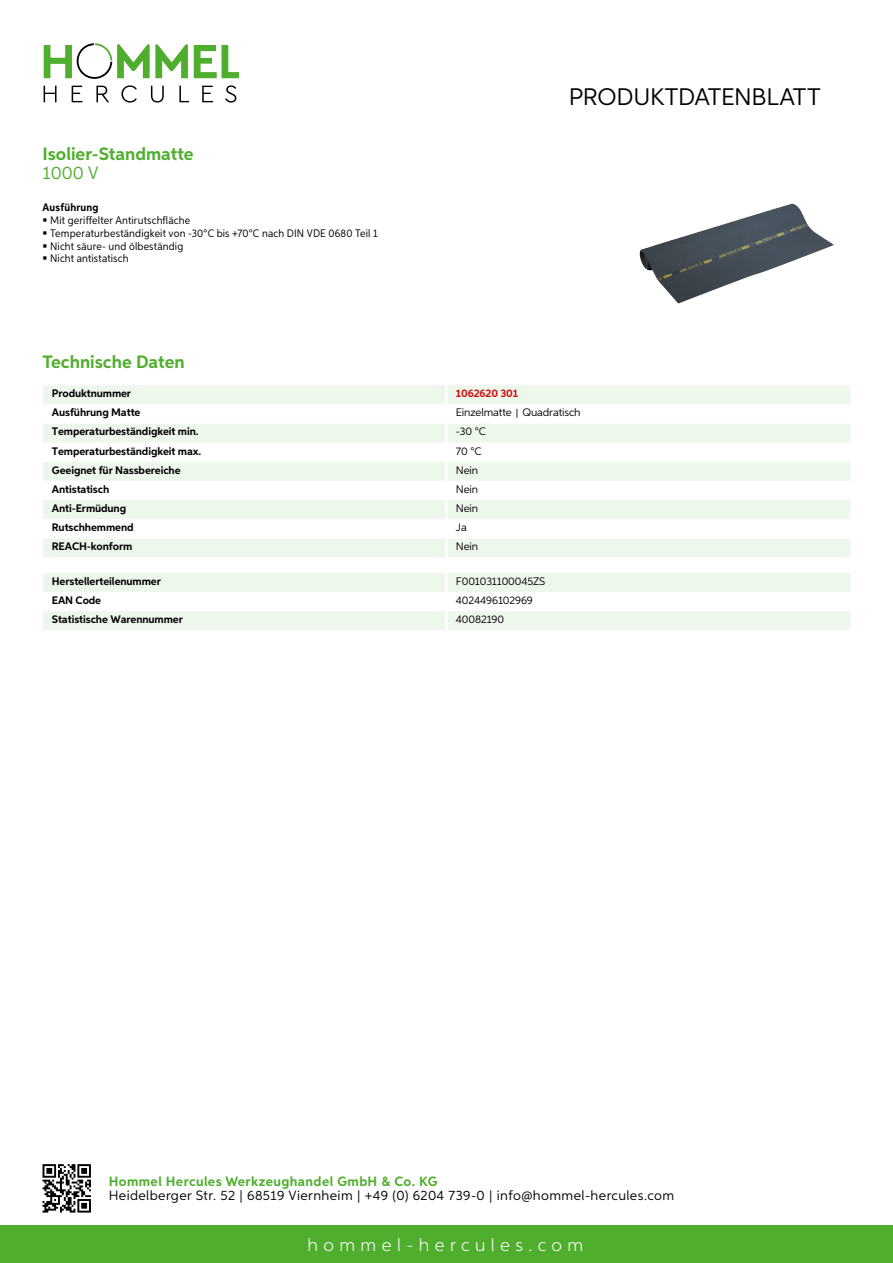
<style>
.page{position:relative;width:893px;height:1263px;background:#fff}
.page>*{position:absolute;margin:0;border:0;box-sizing:border-box;transform-origin:0 0}
.t1{font:24px "Aspira";letter-spacing:-.01em;color:#000}
.t2{font:700 18px "Aspira";color:#50ae2f}
.t3{font:300 18px "Aspira";letter-spacing:.3em;color:#fff}
.t4{font:18px "Aspira";color:#50ae2f}
.t5{font:13.5px "Aspira";letter-spacing:.03em;color:#000}
.t6{font:700 13.5px "Aspira";letter-spacing:.03em;color:#50ae2f}
.t7{font:700 10.95px "Aspira";letter-spacing:-.01em;color:#000}
.t8{font:10.95px/12.8px "Aspira Nar";letter-spacing:.015em;color:#000}
.t9{font:10.95px "Aspira";letter-spacing:-.01em;color:#000}
.t10{font:700 10.95px "Aspira";letter-spacing:-.01em;color:#cd1013}
.t11{font:700 10.95px "Aspira Nar";letter-spacing:.02em;color:#000}
.s1{font-family:"Wuerth Global";font-size:10.5px}
</style>
<div class="page">
<div style="left:0;top:1226px;width:893px;height:37px;background:#50ae2f"></div>
<svg style="left:43px;top:1164px;width:48px;height:48px"></svg>
<svg style="left:194px;top:45px;width:45px;height:33px"></svg>
<svg style="left:44px;top:43px;width:144px;height:36px"></svg>
<svg style="left:44px;top:86px;width:13px;height:16px"></svg>
<svg style="left:72px;top:86px;width:10px;height:16px"></svg>
<svg style="left:96px;top:86px;width:13px;height:16px"></svg>
<svg style="left:121px;top:85px;width:16px;height:18px"></svg>
<svg style="left:151px;top:86px;width:13px;height:17px"></svg>
<svg style="left:179px;top:86px;width:10px;height:16px"></svg>
<svg style="left:202px;top:86px;width:11px;height:16px"></svg>
<svg style="left:225px;top:85px;width:11px;height:18px"></svg>
<div style="left:43px;top:385px;width:807px;height:172px;background:#eef7eb"></div>
<svg style="left:43px;top:404px;width:807px;height:134px"></svg>
<hr style="left:445px;top:385px;width:3px;height:19px;background:#fff">
<hr style="left:445px;top:404px;width:3px;height:19px;background:#fff">
<hr style="left:445px;top:423px;width:3px;height:20px;background:#fff">
<hr style="left:445px;top:443px;width:3px;height:19px;background:#fff">
<hr style="left:445px;top:462px;width:3px;height:19px;background:#fff">
<hr style="left:445px;top:481px;width:3px;height:19px;background:#fff">
<hr style="left:445px;top:500px;width:3px;height:19px;background:#fff">
<hr style="left:445px;top:519px;width:3px;height:19px;background:#fff">
<hr style="left:445px;top:538px;width:3px;height:19px;background:#fff">
<svg style="left:43px;top:573px;width:807px;height:57px"></svg>
<hr style="left:445px;top:611px;width:3px;height:19px;background:#fff">
<img style="left:639px;top:204px;width:195px;height:100px">
<h2 class="t2" style="left:43px;top:142px;width:153px">Isolier-Standmatte</h2>
<h2 class="t4" style="left:43px;top:162px;width:58px">1000 V</h2>
<p class="t11" style="left:43px;top:201px;width:58px">Ausführung</p>
<p class="t8" style="left:50px;top:214px;width:329px">Mit geriffelter Antirutschfläche<br>Temperaturbeständigkeit von -30°C bis +70°C nach DIN VDE 0680 Teil 1<br>Nicht säure- und ölbeständig<br>Nicht antistatisch</p>
<h1 class="t1" style="left:569px;top:82px;width:253px">Produktdatenblatt</h1>
<h2 class="t2" style="left:43px;top:351px;width:144px">Technische Daten</h2>
<p class="t7" style="left:52px;top:387px;width:81px">Produktnummer</p>
<p class="t10" style="left:456px;top:387px;width:64px">1062620 301</p>
<p class="t7" style="left:52px;top:406px;width:90px">Ausführung Matte</p>
<p class="t9" style="left:456px;top:406px;width:126px">Einzelmatte <span class="s1">|</span> Quadratisch</p>
<p class="t7" style="left:52px;top:425px;width:148px">Temperaturbeständigkeit min.</p>
<p class="t9" style="left:456px;top:425px;width:32px">-30 °C</p>
<p class="t7" style="left:52px;top:444px;width:151px">Temperaturbeständigkeit max.</p>
<p class="t9" style="left:456px;top:444px;width:27px">70 °C</p>
<p class="t7" style="left:52px;top:463px;width:130px">Geeignet für Nassbereiche</p>
<p class="t9" style="left:456px;top:463px;width:24px">Nein</p>
<p class="t7" style="left:52px;top:482px;width:59px">Antistatisch</p>
<p class="t9" style="left:456px;top:482px;width:24px">Nein</p>
<p class="t7" style="left:52px;top:501px;width:76px">Anti-Ermüdung</p>
<p class="t9" style="left:456px;top:501px;width:24px">Nein</p>
<p class="t7" style="left:52px;top:520px;width:83px">Rutschhemmend</p>
<p class="t9" style="left:456px;top:521px;width:13px">Ja</p>
<p class="t7" style="left:52px;top:540px;width:82px">REACH-konform</p>
<p class="t9" style="left:456px;top:540px;width:24px">Nein</p>
<p class="t7" style="left:52px;top:574px;width:111px">Herstellerteilenummer</p>
<p class="t9" style="left:456px;top:574px;width:91px">F001031100045ZS</p>
<p class="t7" style="left:52px;top:593px;width:51px">EAN Code</p>
<p class="t9" style="left:456px;top:593px;width:79px">4024496102969</p>
<p class="t7" style="left:52px;top:612px;width:132px">Statistische Warennummer</p>
<p class="t9" style="left:456px;top:612px;width:50px">40082190</p>
<p class="t6" style="left:109px;top:1172px;width:330px">Hommel Hercules Werkzeughandel GmbH &amp; Co. KG</p>
<p class="t5" style="left:109px;top:1187px;width:567px">Heidelberger Str. 52 | 68519 Viernheim | +49 (0) 6204 739-0 | info@hommel-hercules.com</p>
<h2 class="t3" style="left:307px;top:1234px;width:277px">hommel-hercules.com</h2>
</div>
